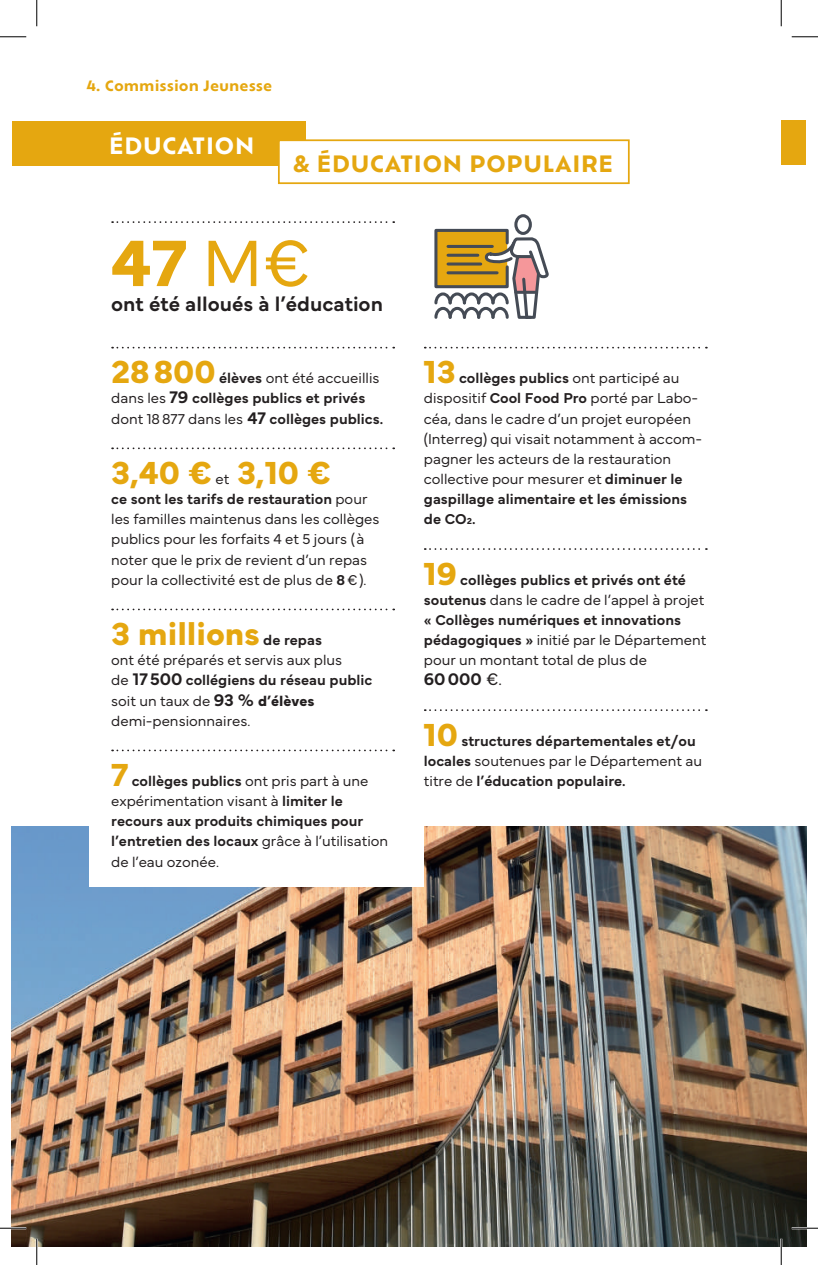
<style>
.page{position:relative;width:818px;height:1265px;background:#fff}
.page>*{position:absolute;margin:0;border:0;box-sizing:border-box;transform-origin:0 0}
.t1{font:700 68.25px "Mundial";color:#e5a710}
.t2{font:700 33.25px "Mundial";color:#e5a710}
.t3{font:700 22.05px "Ofelia Text";letter-spacing:.01em;color:#e5a710}
.t4{font:700 22.05px "Ofelia Text";letter-spacing:.01em;color:#fff}
.t5{font:600 21px "Mundial";color:#231f20}
.t6{font:600 17.5px "Mundial";color:#231f20}
.t7{font:300 14.88px/20.1px "Mundial";color:#231f20}
.t8{font:600 14.88px/20.1px "Mundial";color:#231f20}
.t9{font:700 14px "Ofelia Text";color:#e5a710}
.s1{font-weight:300}
.s2{font-size:17.5px}
.s3{font-weight:600}
.s4{font-weight:600;font-size:17.5px}
.s5{font-weight:700}
</style>
<div class="page">
<img style="left:12px;top:826px;width:794px;height:419px">
<div style="left:89px;top:736px;width:335px;height:150px;background:#fff"></div>
<svg style="left:112px;top:347px;width:282px;height:1px"></svg>
<svg style="left:112px;top:447px;width:282px;height:2px"></svg>
<svg style="left:112px;top:608px;width:282px;height:2px"></svg>
<svg style="left:112px;top:749px;width:282px;height:2px"></svg>
<svg style="left:425px;top:347px;width:282px;height:1px"></svg>
<svg style="left:425px;top:548px;width:282px;height:2px"></svg>
<svg style="left:425px;top:709px;width:282px;height:2px"></svg>
<svg style="left:112px;top:221px;width:282px;height:2px"></svg>
<div style="left:514px;top:214px;width:18px;height:21px;border:3px solid #454b55;border-radius:50%"></div>
<svg style="left:434px;top:225px;width:115px;height:94px"></svg>
<div style="left:12px;top:121px;width:293px;height:45px;background:#e5a710"></div>
<div style="left:279px;top:140px;width:350px;height:43px;background:#fff"></div>
<div style="left:278px;top:139px;width:351px;height:45px;border:2px solid #e5a710"></div>
<div style="left:781px;top:121px;width:25px;height:44px;background:#e5a710"></div>
<hr style="left:0;top:1226px;width:26px;height:2px;background:#fff">
<hr style="left:791px;top:1226px;width:27px;height:2px;background:#fff">
<hr style="left:36px;top:1238px;width:2px;height:26px;background:#fff">
<hr style="left:780px;top:1238px;width:2px;height:26px;background:#fff">
<svg style="left:0;top:36px;width:26px;height:1px"></svg>
<svg style="left:791px;top:36px;width:27px;height:1px"></svg>
<svg style="left:0;top:1227px;width:26px;height:1px"></svg>
<svg style="left:791px;top:1227px;width:27px;height:1px"></svg>
<svg style="left:36px;top:0;width:1px;height:26px"></svg>
<svg style="left:36px;top:1238px;width:1px;height:26px"></svg>
<svg style="left:781px;top:0;width:1px;height:26px"></svg>
<svg style="left:781px;top:1238px;width:1px;height:26px"></svg>
<p class="t9" style="left:86px;top:75px;width:187px">4. Commission Jeunesse</p>
<h3 class="t4" style="left:109px;top:129px;width:147px">ÉDUCATION</h3>
<h3 class="t3" style="left:293px;top:147px;width:322px">&amp; ÉDUCATION POPULAIRE</h3>
<h1 class="t1" style="left:111px;top:209px;width:201px">47 <span class="s1">M€</span></h1>
<h3 class="t5" style="left:111px;top:288px;width:273px">ont été alloués à l’éducation</h3>
<h2 class="t2" style="left:111px;top:346px;width:106px">28800</h2>
<p class="t8" style="left:111px;top:367px;width:273px;text-indent:108px">élèves <span class="s1">ont été accueillis dans les</span> <span class="s2">79</span> collèges publics et privés <span class="s1">dont 18877 dans les</span> <span class="s2">47</span> collèges publics.</p>
<h2 class="t2" style="left:111px;top:446px;width:102px">3,40 €</h2>
<h2 class="t2" style="left:237px;top:446px;width:96px">3,10 €</h2>
<p class="t7" style="left:111px;top:487px;width:270px"><span class="s3">ce sont les tarifs de restauration</span> pour les familles maintenus dans les collèges publics pour les forfaits 4 et 5 jours (à noter que le prix de revient d’un repas pour la collectivité est de plus de <span class="s3">8</span>€).</p>
<h2 class="t2" style="left:111px;top:607px;width:150px">3 millions</h2>
<p class="t7" style="left:215px;top:467px;width:15px">et</p>
<p class="t8" style="left:263px;top:628px;width:60px">de repas</p>
<p class="t7" style="left:111px;top:648px;width:263px">ont été préparés et servis aux plus<br>de <span class="s4">17500</span> <span class="s3">collégiens du réseau public </span>soit un taux de <span class="s4">93 %</span> <span class="s5">d’élèves </span>demi-pensionnaires.</p>
<h2 class="t2" style="left:111px;top:748px;width:19px">7</h2>
<p class="t8" style="left:111px;top:769px;width:278px;text-indent:20px">collèges publics <span class="s1">ont pris part à une expérimentation visant à</span> limiter le recours aux produits chimiques pour l’entretien des locaux <span class="s1">grâce à l’utilisation de l’eau ozonée.</span></p>
<h2 class="t2" style="left:424px;top:346px;width:33px">13</h2>
<p class="t7" style="left:424px;top:366px;width:280px;text-indent:35px"><span class="s3">collèges publics</span> ont participé au dispositif <span class="s3">Cool Food Pro</span> porté par Labo&shy;céa, dans le cadre d’un projet européen (Interreg) qui visait notamment à accom&shy;pagner les acteurs de la restauration collective pour mesurer et <span class="s3">diminuer le gaspillage alimentaire et les émissions de CO₂.</span></p>
<h2 class="t2" style="left:424px;top:547px;width:35px">19</h2>
<p class="t8" style="left:424px;top:568px;width:284px;text-indent:36px">collèges publics et privés ont été soutenus <span class="s1">dans le cadre de l’appel à projet </span>« Collèges numériques et innovations pédagogiques » <span class="s1">initié par le Département pour un montant total de plus de</span></p>
<p class="t6" style="left:424px;top:665px;width:80px">60000 <span class="s1">€.</span></p>
<h2 class="t2" style="left:424px;top:708px;width:36px">10</h2>
<p class="t8" style="left:424px;top:729px;width:280px;text-indent:38px">structures départementales et/ou locales <span class="s1">soutenues par le Département au titre de</span> l’éducation populaire.</p>
</div>
